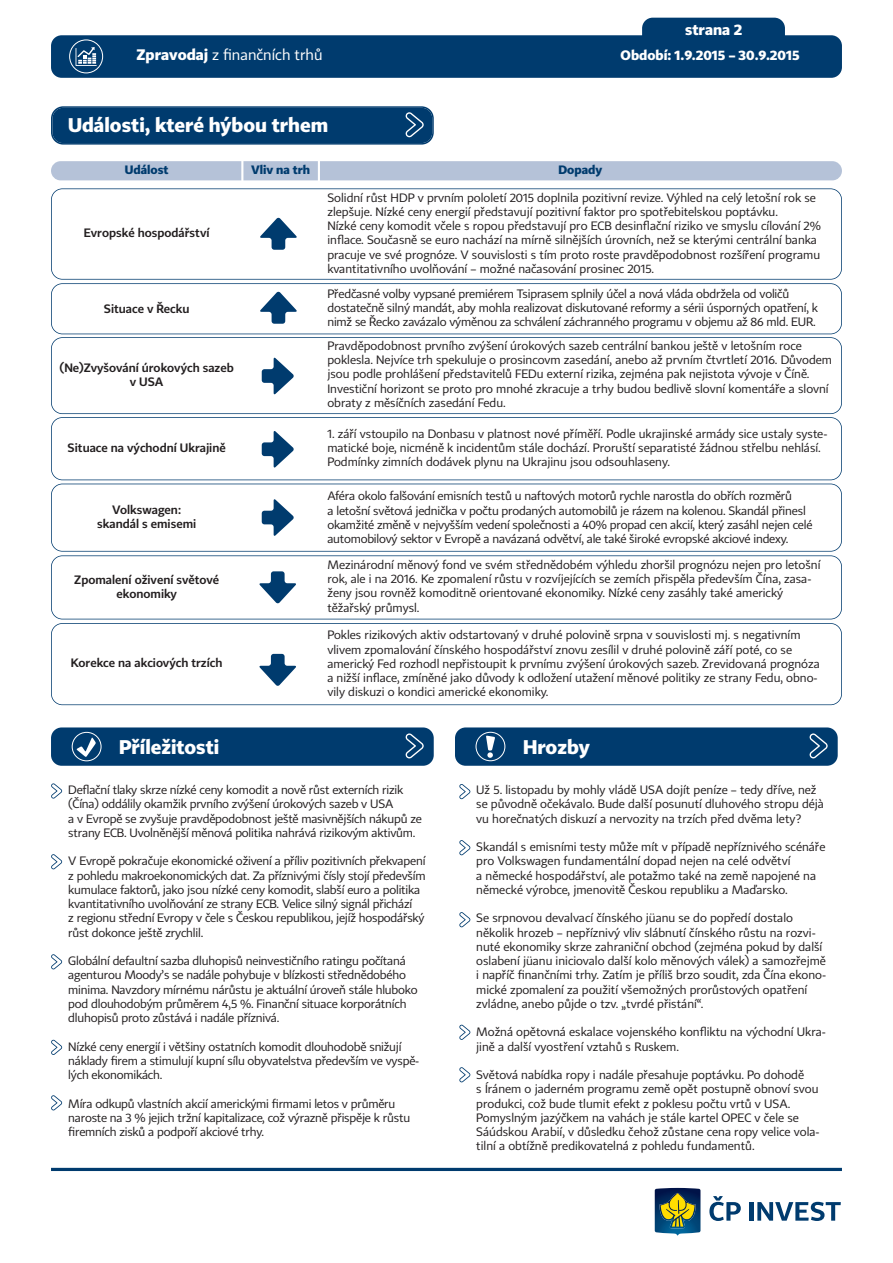
<style>
.page{position:relative;width:893px;height:1263px;background:#fff}
.page>*{position:absolute;margin:0;border:0;box-sizing:border-box;transform-origin:0 0}
.t1{font:700 19.5px "CP";color:#fff}
.t2{font:15px "CP";color:#fff}
.t3{font:700 15px "CP";color:#fff}
.t4{font:700 13.5px "CP";color:#fff}
.t5{font:12px/14.2px "CP";color:#231f20}
.t6{font:700 12px/14.2px "CP Light";color:#231f20;text-align:center}
.t7{font:700 12px "CP";color:#003b6e}
.s1{font-weight:700}
</style>
<div class="page">
<hr style="left:749px;top:1202px;width:4px;height:19px;background:#003b6e">
<svg style="left:709px;top:1196px;width:32px;height:25px"></svg>
<svg style="left:757px;top:1202px;width:84px;height:19px"></svg>
<svg style="left:655px;top:1188px;width:45px;height:47px;background:#4e6a54"></svg>
<div style="left:51px;top:188px;width:791px;height:92px;border:2px solid #003b6e;border-radius:11px"></div>
<div style="left:51px;top:283px;width:791px;height:51px;border:2px solid #003b6e;border-radius:11px"></div>
<div style="left:51px;top:337px;width:791px;height:77px;border:2px solid #003b6e;border-radius:11px"></div>
<div style="left:51px;top:417px;width:791px;height:63px;border:2px solid #003b6e;border-radius:11px"></div>
<div style="left:51px;top:484px;width:791px;height:68px;border:2px solid #003b6e;border-radius:11px"></div>
<hr style="left:51px;top:1168px;width:791px;height:3px;background:#003b6e">
<div style="left:51px;top:35px;width:791px;height:43px;background:#003b6e;border-radius:11px"></div>
<div style="left:51px;top:161px;width:791px;height:19px;background:#b5c2d8;border-radius:10px"></div>
<hr style="left:241px;top:161px;width:2px;height:26px;background:#fff">
<hr style="left:318px;top:161px;width:2px;height:26px;background:#fff">
<div style="left:51px;top:727px;width:383px;height:39px;background:#003b6e;border-radius:11px"></div>
<svg style="left:406px;top:733px;width:18px;height:25px"></svg>
<svg style="left:51px;top:783px;width:11px;height:15px"></svg>
<svg style="left:51px;top:954px;width:11px;height:15px"></svg>
<svg style="left:51px;top:1095px;width:11px;height:15px"></svg>
<svg style="left:51px;top:1040px;width:11px;height:15px"></svg>
<svg style="left:51px;top:854px;width:11px;height:15px"></svg>
<svg style="left:459px;top:784px;width:11px;height:15px"></svg>
<svg style="left:459px;top:912px;width:11px;height:15px"></svg>
<svg style="left:459px;top:1025px;width:11px;height:15px"></svg>
<svg style="left:459px;top:1067px;width:11px;height:15px"></svg>
<svg style="left:459px;top:840px;width:11px;height:15px"></svg>
<svg style="left:51px;top:106px;width:383px;height:39px;background:#0a4373"></svg>
<svg style="left:260px;top:218px;width:37px;height:32px"></svg>
<svg style="left:260px;top:291px;width:37px;height:33px"></svg>
<svg style="left:262px;top:357px;width:32px;height:38px"></svg>
<svg style="left:262px;top:431px;width:32px;height:37px"></svg>
<svg style="left:262px;top:499px;width:32px;height:37px"></svg>
<div style="left:51px;top:555px;width:791px;height:64px;border:2px solid #003b6e;border-radius:11px"></div>
<svg style="left:259px;top:571px;width:37px;height:32px"></svg>
<div style="left:51px;top:623px;width:791px;height:82px;border:2px solid #003b6e;border-radius:11px"></div>
<svg style="left:259px;top:654px;width:37px;height:32px"></svg>
<div style="left:642px;top:18px;width:143px;height:40px;background:#003b6e;border-radius:11px"></div>
<svg style="left:77px;top:737px;width:19px;height:20px"></svg>
<div style="left:72px;top:732px;width:29px;height:29px;border:1px solid #fff;border-radius:50%"></div>
<div style="left:455px;top:727px;width:383px;height:39px;background:#003b6e;border-radius:11px"></div>
<svg style="left:809px;top:733px;width:19px;height:25px"></svg>
<svg style="left:486px;top:735px;width:9px;height:23px"></svg>
<div style="left:476px;top:732px;width:29px;height:29px;border:1px solid #fff;border-radius:50%"></div>
<svg style="left:76px;top:47px;width:21px;height:19px"></svg>
<div style="left:69px;top:40px;width:34px;height:33px;border:1px solid #fff;border-radius:50%"></div>
<p class="t2" style="left:137px;top:49px;width:188px"><span class="s1">Zpravodaj</span> z finančních trhů</p>
<p class="t3" style="left:685px;top:24px;width:59px">strana 2</p>
<p class="t4" style="left:621px;top:51px;width:180px">Období: 1.9.2015 – 30.9.2015</p>
<h1 class="t1" style="left:68px;top:119px;width:262px">Události, které hýbou trhem</h1>
<p class="t7" style="left:125px;top:166px;width:45px">Událost</p>
<p class="t7" style="left:251px;top:166px;width:61px">Vliv na trh</p>
<p class="t7" style="left:558px;top:166px;width:45px">Dopady</p>
<p class="t6" style="left:84px;top:227px;width:127px">Evropské hospodářství</p>
<p class="t6" style="left:104px;top:303px;width:87px">Situace v Řecku</p>
<p class="t6" style="left:60px;top:362px;width:176px">(Ne)Zvyšování úrokových sazeb v USA</p>
<p class="t6" style="left:68px;top:442px;width:160px">Situace na východní Ukrajině</p>
<p class="t6" style="left:97px;top:504px;width:100px">Volkswagen: skandál s emisemi</p>
<p class="t6" style="left:74px;top:574px;width:146px">Zpomalení oživení světové ekonomiky</p>
<p class="t6" style="left:71px;top:657px;width:153px">Korekce na akciových trzích</p>
<h1 class="t1" style="left:119px;top:740px;width:102px">Příležitosti</h1>
<p class="t5" style="left:327px;top:192px;width:495px">Solidní růst HDP v prvním pololetí 2015 doplnila pozitivní revize. Výhled na celý letošní rok se zlepšuje. Nízké ceny energií představují pozitivní faktor pro spotřebitelskou poptávku.<br>Nízké ceny komodit včele s ropou představují pro ECB desinflační riziko ve smyslu cílování 2% inflace. Současně se euro nachází na mírně silnějších úrovních, než se kterými centrální banka pracuje ve své prognóze. V souvislosti s tím proto roste pravděpodobnost rozšíření programu kvantitativního uvolňování – možné načasování prosinec 2015.</p>
<p class="t5" style="left:327px;top:288px;width:492px">Předčasné volby vypsané premiérem Tsiprasem splnily účel a nová vláda obdržela od voličů dostatečně silný mandát, aby mohla realizovat diskutované reformy a sérii úsporných opatření, k nimž se Řecko zavázalo výměnou za schválení záchranného programu v objemu až 86 mld. EUR.</p>
<p class="t5" style="left:327px;top:340px;width:506px">Pravděpodobnost prvního zvýšení úrokových sazeb centrální bankou ještě v letošním roce poklesla. Nejvíce trh spekuluje o prosincovm zasedání, anebo až prvním čtvrtletí 2016. Důvodem jsou podle prohlášení představitelů FEDu externí rizika, zejména pak nejistota vývoje v Číně.<br>Investiční horizont se proto pro mnohé zkracuje a trhy budou bedlivě slovní komentáře a slovní obraty z měsíčních zasedání Fedu.</p>
<p class="t5" style="left:327px;top:428px;width:502px">1. září vstoupilo na Donbasu v platnost nové příměří. Podle ukrajinské armády sice ustaly syste&shy;matické boje, nicméně k incidentům stále dochází. Proruští separatisté žádnou střelbu nehlásí.<br>Podmínky zimních dodávek plynu na Ukrajinu jsou odsouhlaseny.</p>
<p class="t5" style="left:327px;top:490px;width:487px">Aféra okolo falšování emisních testů u naftových motorů rychle narostla do obřích rozměrů<br>a letošní světová jednička v počtu prodaných automobilů je rázem na kolenou. Skandál přinesl okamžité změně v nejvyšším vedení společnosti a 40% propad cen akcií, který zasáhl nejen celé automobilový sektor v Evropě a navázaná odvětví, ale také široké evropské akciové indexy.</p>
<p class="t5" style="left:327px;top:559px;width:494px">Mezinárodní měnový fond ve svém střednědobém výhledu zhoršil prognózu nejen pro letošní rok, ale i na 2016. Ke zpomalení růstu v rozvíjejících se zemích přispěla především Čína, zasa&shy;ženy jsou rovněž komoditně orientované ekonomiky. Nízké ceny zasáhly také americký těžařský průmysl.</p>
<p class="t5" style="left:327px;top:629px;width:494px">Pokles rizikových aktiv odstartovaný v druhé polovině srpna v souvislosti mj. s negativním vlivem zpomalování čínského hospodářství znovu zesílil v druhé polovině září poté, co se americký Fed rozhodl nepřistoupit k prvnímu zvýšení úrokových sazeb. Zrevidovaná prognóza a nižší inflace, zmíněné jako důvody k odložení utažení měnové politiky ze strany Fedu, obno&shy;vily diskuzi o kondici americké ekonomiky.</p>
<h1 class="t1" style="left:523px;top:740px;width:68px">Hrozby</h1>
<p class="t5" style="left:68px;top:784px;width:355px">Deflační tlaky skrze nízké ceny komodit a nově růst externích rizik (Čína) oddálily okamžik prvního zvýšení úrokových sazeb v USA<br>a v Evropě se zvyšuje pravděpodobnost ještě masivnějších nákupů ze strany ECB. Uvolněnější měnová politika nahrává rizikovým aktivům.</p>
<p class="t5" style="left:68px;top:855px;width:359px">V Evropě pokračuje ekonomické oživení a příliv pozitivních překvapení z pohledu makroekonomických dat. Za příznivými čísly stojí především kumulace faktorů, jako jsou nízké ceny komodit, slabší euro a politika kvantitativního uvolňování ze strany ECB. Velice silný signál přichází<br>z regionu střední Evropy v čele s Českou republikou, jejíž hospodářský růst dokonce ještě zrychlil.</p>
<p class="t5" style="left:68px;top:955px;width:351px">Globální defaultní sazba dluhopisů neinvestičního ratingu počítaná agenturou Moody’s se nadále pohybuje v blízkosti střednědobého minima. Navzdory mírnému nárůstu je aktuální úroveň stále hluboko pod dlouhodobým průměrem 4,5 %. Finanční situace korporátních dluhopisů proto zůstává i nadále příznivá.</p>
<p class="t5" style="left:68px;top:1040px;width:353px">Nízké ceny energií i většiny ostatních komodit dlouhodobě snižují náklady firem a stimulují kupní sílu obyvatelstva především ve vyspě&shy;lých ekonomikách.</p>
<p class="t5" style="left:68px;top:1097px;width:343px">Míra odkupů vlastních akcií americkými firmami letos v průměru naroste na 3 % jejich tržní kapitalizace, což výrazně přispěje k růstu firemních zisků a podpoří akciové trhy.</p>
<p class="t5" style="left:476px;top:784px;width:349px">Už 5. listopadu by mohly vládě USA dojít peníze – tedy dříve, než se původně očekávalo. Bude další posunutí dluhového stropu déjà vu horečnatých diskuzí a nervozity na trzích před dvěma lety?</p>
<p class="t5" style="left:476px;top:841px;width:351px">Skandál s emisními testy může mít v případě nepříznivého scénáře pro Volkswagen fundamentální dopad nejen na celé odvětví<br>a německé hospodářství, ale potažmo také na země napojené na německé výrobce, jmenovitě Českou republiku a Maďarsko.</p>
<p class="t5" style="left:476px;top:912px;width:351px">Se srpnovou devalvací čínského jüanu se do popředí dostalo několik hrozeb – nepříznivý vliv slábnutí čínského růstu na rozvi&shy;nuté ekonomiky skrze zahraniční obchod (zejména pokud by další oslabení jüanu iniciovalo další kolo měnových válek) a samozřejmě i napříč finančními trhy. Zatím je příliš brzo soudit, zda Čína ekono&shy;mické zpomalení za použití všemožných prorůstových opatření zvládne, anebo půjde o tzv. „tvrdé přistání“.</p>
<p class="t5" style="left:476px;top:1026px;width:351px">Možná opětovná eskalace vojenského konfliktu na východní Ukra&shy;jině a další vyostření vztahů s Ruskem.</p>
<p class="t5" style="left:476px;top:1069px;width:345px">Světová nabídka ropy i nadále přesahuje poptávku. Po dohodě<br>s Íránem o jaderném programu země opět postupně obnoví svou produkci, což bude tlumit efekt z poklesu počtu vrtů v USA.<br>Pomyslným jazýčkem na vahách je stále kartel OPEC v čele se Sáúdskou Arabií, v důsledku čehož zůstane cena ropy velice vola&shy;tilní a obtížně predikovatelná z pohledu fundamentů.</p>
</div>
